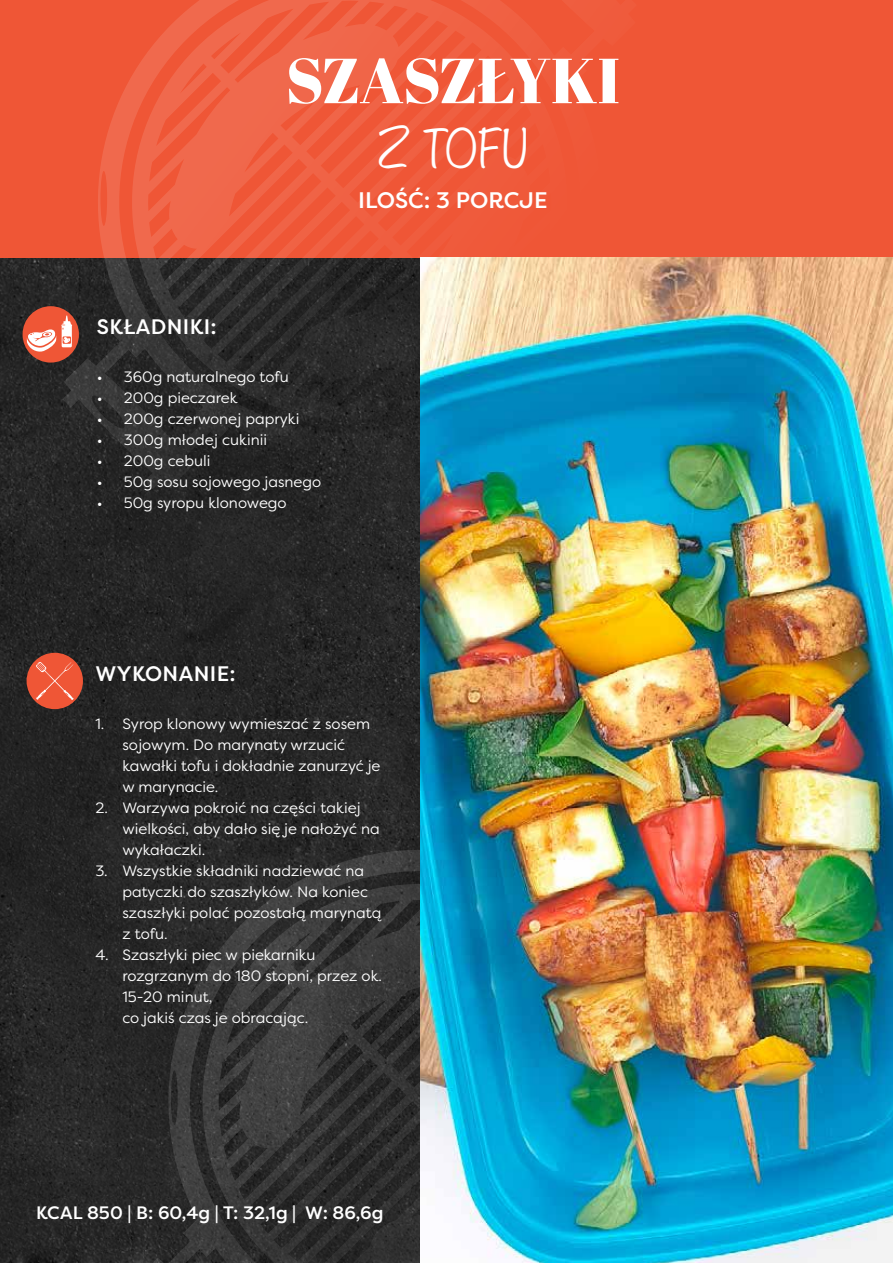
<style>
.page{position:relative;width:893px;height:1263px;background:#fff}
.page>*{position:absolute;margin:0;border:0;box-sizing:border-box;transform-origin:0 0}
.t1{font:63.45px "Abril Fatface";letter-spacing:-.01em;color:#fff}
.t2{font:300 46.2px "Noteworthy";color:#fff}
.t3{font:500 22.5px "Filson Pro";color:#fff}
.t4{font:500 21px "Filson Pro";letter-spacing:.02em;color:#fff}
.t5{font:500 18px "Filson Pro";color:#fff}
.t6{font:15px/21px "Filson Pro";color:#fff}
</style>
<div class="page">
<img style="left:0;top:0;width:420px;height:1263px">
<svg style="left:133px;top:814px;width:287px;height:449px;background:#313131"></svg>
<div style="left:1px;top:0;width:892px;height:257px;background:#ef5636"></div>
<img style="left:420px;top:257px;width:473px;height:1006px">
<svg style="left:62px;top:0;width:575px;height:489px"></svg>
<div style="left:23px;top:306px;width:56px;height:57px;background:#ef5636;border-radius:50%"></div>
<svg style="left:27px;top:316px;width:45px;height:37px"></svg>
<div style="left:27px;top:653px;width:56px;height:56px;background:#ef5636;border-radius:50%"></div>
<svg style="left:36px;top:662px;width:38px;height:38px"></svg>
<h1 class="t1" style="left:286px;top:36px;width:336px">SZASZŁYKI</h1>
<h2 class="t2" style="left:378px;top:109px;width:152px">Z TOFU</h2>
<h3 class="t3" style="left:358px;top:184px;width:191px">ILOŚĆ: 3 PORCJE</h3>
<h3 class="t4" style="left:97px;top:312px;width:121px">SKŁADNIKI:</h3>
<p class="t6" style="left:97px;top:366px;width:194px">• 360g naturalnego tofu</p>
<p class="t6" style="left:97px;top:387px;width:142px">• 200g pieczarek</p>
<p class="t6" style="left:97px;top:408px;width:204px">• 200g czerwonej papryki</p>
<p class="t6" style="left:97px;top:429px;width:172px">• 300g młodej cukinii</p>
<p class="t6" style="left:97px;top:450px;width:115px">• 200g cebuli</p>
<p class="t6" style="left:97px;top:471px;width:226px">• 50g sosu sojowego jasnego</p>
<p class="t6" style="left:97px;top:492px;width:191px">• 50g syropu klonowego</p>
<h3 class="t4" style="left:96px;top:659px;width:142px">WYKONANIE:</h3>
<p class="t6" style="left:122px;top:713px;width:260px;text-indent:-27px">1. Syrop klonowy wymieszać z sosem sojowym. Do marynaty wrzucić kawałki tofu i dokładnie zanurzyć je w marynacie.</p>
<p class="t6" style="left:122px;top:797px;width:259px;text-indent:-27px">2. Warzywa pokroić na części takiej wielkości, aby dało się je nałożyć na wykałaczki.</p>
<p class="t6" style="left:122px;top:860px;width:261px;text-indent:-27px">3. Wszystkie składniki nadziewać na patyczki do szaszłyków. Na koniec szaszłyki polać pozostałą marynatą z tofu.</p>
<p class="t6" style="left:122px;top:944px;width:261px;text-indent:-27px">4. Szaszłyki piec w piekarniku rozgrzanym do 180 stopni, przez ok.<br>15-20 minut,<br>co jakiś czas je obracając.</p>
<p class="t5" style="left:36px;top:1200px;width:349px">KCAL 850 | B: 60,4g | T: 32,1g | W: 86,6g</p>
</div>
